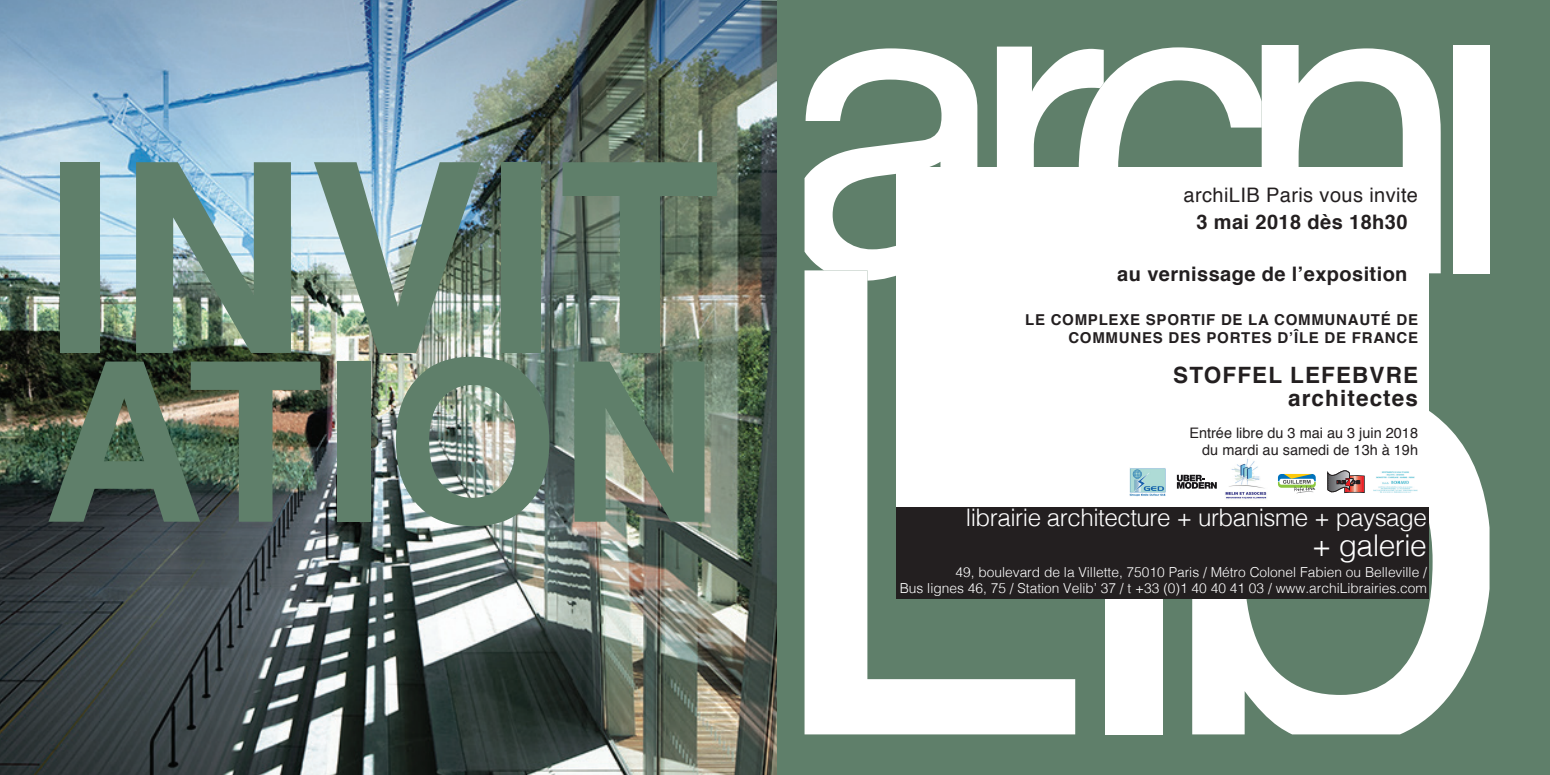
<style>
.page{position:relative;width:1550px;height:775px;background:#fff}
.page>*{position:absolute;margin:0;border:0;box-sizing:border-box;transform-origin:0 0}
.t1{font:700 265px "Helvetica";color:#5f7f6a}
.t2{font:700 222.5px "Helvetica";color:#5f7f6a}
.t3{font:300 30px "Helvetica";letter-spacing:-.02em;color:#fff}
.t4{font:300 24.12px "Helvetica";letter-spacing:-.02em;color:#fff}
.t5{font:700 22.5px/22.5px "Helvetica";letter-spacing:.05em;color:#231f20;text-align:right}
.t6{font:700 20px "Helvetica";letter-spacing:.02em;color:#231f20}
.t7{font:20px "Helvetica";letter-spacing:.02em;color:#231f20}
.t8{font:700 15px/18px "Helvetica";letter-spacing:.05em;color:#231f20;text-align:right}
.t9{font:14.5px/17.5px "Helvetica";color:#231f20;text-align:right}
.t10{font:300 13.75px/16.5px "Helvetica";color:#fff;text-align:right}
</style>
<div class="page">
<div style="left:775px;top:0;width:775px;height:775px;background:#5f7f6a"></div>
<div style="left:1453px;top:45px;width:37px;height:228px;background:#fff"></div>
<svg style="left:805px;top:335px;width:270px;height:399px;fill:#fff"></svg>
<div style="left:1105px;top:398px;width:58px;height:336px;background:#fff"></div>
<svg style="left:805px;top:45px;width:636px;height:290px"></svg>
<svg style="left:1192px;top:269px;width:298px;height:465px;fill:#fff"></svg>
<div style="left:897px;top:507px;width:532px;height:92px;background:#231f20"></div>
<div style="left:897px;top:167px;width:532px;height:340px;background:#fff"></div>
<img style="left:0;top:0;width:777px;height:775px">
<svg style="left:1177px;top:475px;width:40px;height:14px"></svg>
<img style="left:1225px;top:458px;width:42px;height:41px">
<svg style="left:1278px;top:474px;width:38px;height:19px"></svg>
<div style="left:1345px;top:476px;width:20px;height:17px;background:#5c5757"></div>
<svg style="left:1328px;top:471px;width:36px;height:23px"></svg>
<img style="left:1374px;top:472px;width:44px;height:20px">
<img style="left:1129px;top:468px;width:37px;height:29px">
<h1 class="t1" style="left:43px;top:46px;width:679px">INVIT</h1>
<h2 class="t2" style="left:43px;top:264px;width:677px">ATION</h2>
<h3 class="t7" style="left:1184px;top:180px;width:236px">archiLIB Paris vous invite</h3>
<h3 class="t6" style="left:1196px;top:205px;width:213px">3 mai 2018 dès 18h30</h3>
<h3 class="t6" style="left:1117px;top:258px;width:292px">au vernissage de l’exposition</h3>
<p class="t8" style="left:1025px;top:311px;width:394px">LE COMPLEXE SPORTIF DE LA COMMUNAUTÉ DE<br>COMMUNES DES PORTES D’ÎLE DE FRANCE</p>
<h3 class="t5" style="left:1173px;top:364px;width:246px">STOFFEL LEFEBVRE architectes</h3>
<p class="t9" style="left:1189px;top:424px;width:230px">Entrée libre du 3 mai au 3 juin 2018 du mardi au samedi de 13h à 19h</p>
<h3 class="t4" style="left:966px;top:497px;width:463px">librairie architecture + urbanisme + paysage</h3>
<h3 class="t3" style="left:1312px;top:520px;width:117px">+ galerie</h3>
<p class="t10" style="left:900px;top:563px;width:529px">49, boulevard de la Villette, 75010 Paris / Métro Colonel Fabien ou Belleville /<br>Bus lignes 46, 75 / Station Velib’ 37 / t +33 (0)1 40 40 41 03 / www.archiLibrairies.com</p>
</div>
